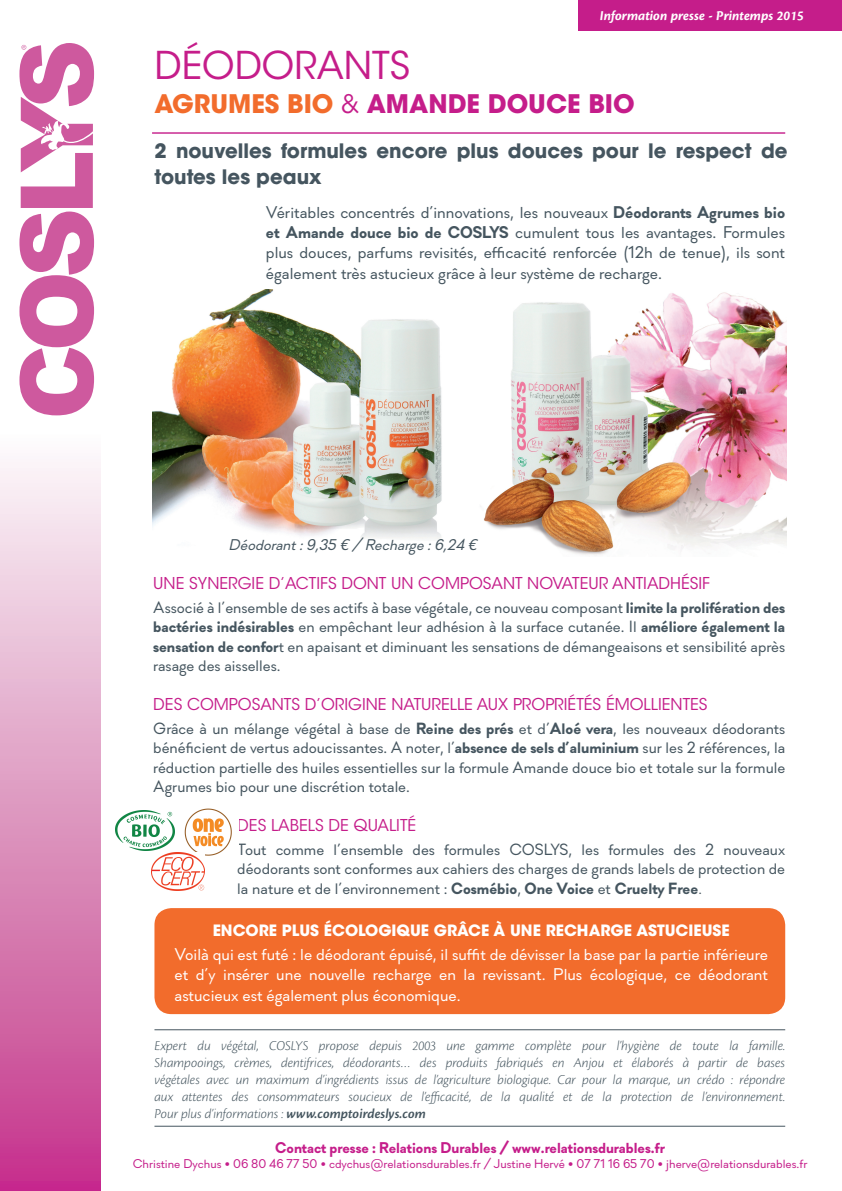
<style>
.page{position:relative;width:842px;height:1191px;background:#fff}
.page>*{position:absolute;margin:0;border:0;box-sizing:border-box;transform-origin:0 0}
.t1{font:38px "ITC Avant Garde Std";color:#c51d8a}
.t2{font:700 25.4px "ITC Avant Garde Std";color:#c51d8a}
.t3{font:700 19.8px/25.4px "ITC Avant Garde Std";color:#45555f}
.t4{font:17px/20.4px "Soin Sans Pro";color:#45555f;text-align:justify}
.t5{font:17px/20.4px "Soin Sans Pro";color:#fff;text-align:justify}
.t6{font:16.2px/19.4px "Soin Sans Pro";color:#45555f;text-align:justify}
.t7{font:16.2px "ITC Avant Garde Std";color:#c51d8a}
.t8{font:700 15.6px "Soin Sans Pro";color:#c51d8a}
.t9{font:700 15.6px "ITC Avant Garde Std";color:#fff}
.t10{font:italic 15.6px "Soin Sans Pro";color:#45555f}
.t11{font:italic 300 14.2px/17px "Cronos Pro";letter-spacing:-.005em;color:#45555f;text-align:justify}
.t12{font:italic 700 14.2px "Cronos Pro";color:#fff}
.t13{font:12.6px "Soin Sans Pro";color:#c51d8a}
.s1{color:#f26c2c}
.s2{font-weight:400}
.s3{font-weight:700}
.s4{font-family:"Avenir LT Std";font-weight:300}
.s5{font-weight:600}
</style>
<div class="page">
<div style="left:154px;top:908px;width:631px;height:106px;background:#f26c2c;border-radius:17px"></div>
<div style="left:579px;top:0;width:263px;height:30px;background:#c51d8a"></div>
<img style="left:152px;top:289px;width:634px;height:267px">
<hr style="left:154px;top:1029px;width:631px;height:1px;background:#45555f">
<hr style="left:154px;top:1125px;width:631px;height:1px;background:#45555f">
<svg style="left:19px;top:43px;width:75px;height:372px"></svg>
<div style="left:0;top:434px;width:100px;height:757px;background:linear-gradient(to bottom,#fafbfa,#c33489)"></div>
<img style="left:178px;top:808px;width:54px;height:48px">
<img style="left:116px;top:810px;width:58px;height:41px">
<img style="left:151px;top:853px;width:54px;height:37px">
<hr style="left:152px;top:132px;width:633px;height:2px;background:#c51d8a">
<p class="t12" style="left:600px;top:7px;width:206px">Information presse - Printemps 2015</p>
<h1 class="t1" style="left:154px;top:42px;width:257px">DÉODORANTS</h1>
<h2 class="t2" style="left:154px;top:87px;width:482px"><span class="s1">AGRUMES BIO</span> <span class="s2">&amp;</span> AMANDE DOUCE BIO</h2>
<p class="t3" style="left:154px;top:138px;width:635px">2 NOUVELLES FORMULES ENCORE PLUS DOUCES POUR LE RESPECT DE<br>TOUTES LES PEAUX</p>
<p class="t4" style="left:266px;top:202px;width:521px">Véritables concentrés d’innovations, les nouveaux <span class="s3">Déodorants Agrumes bio et Amande douce bio de COSLYS</span> cumulent tous les avantages. Formules plus douces, parfums revisités, efficacité renforcée (12h de tenue), ils sont également très astucieux grâce à leur système de recharge.</p>
<p class="t10" style="left:229px;top:536px;width:254px">Déodorant:9,35 € / Recharge:6,24 €</p>
<p class="t7" style="left:153px;top:574px;width:558px">UNE SYNERGIE D’ACTIFS DONT UN COMPOSANT NOVATEUR ANTIADHÉSIF</p>
<p class="t6" style="left:153px;top:598px;width:633px">Associé à l’ensemble de ses actifs à base végétale, ce nouveau composant <span class="s3">limite la prolifération des bactéries indésirables</span> en empêchant leur adhésion à la surface cutanée. Il <span class="s3">améliore également la sensation de confor</span>t en apaisant et diminuant les sensations de démangeaisons et sensibilité après rasage des aisselles.</p>
<p class="t7" style="left:153px;top:694px;width:46px">DES COMPOSANTS</p>
<p class="t7" style="left:305px;top:694px;width:27px">D’ORIGINE</p>
<p class="t7" style="left:391px;top:694px;width:11px">NATURE</p>
<p class="t7" style="left:450px;top:694px;width:73px">LLE AUX PROPRI</p>
<p class="t7" style="left:568px;top:694px;width:100px">ÉTÉS ÉMO LLIENTES</p>
<p class="t6" style="left:153px;top:719px;width:633px">Grâce à un mélange végétal à base de <span class="s3">Reine des prés</span> et d’<span class="s3">Aloé vera</span>, les nouveaux déodorants bénéficient de vertus adoucissantes. A noter, l’<span class="s3">absence de sels d’aluminium</span> sur les 2 références, la réduction partielle des huiles essentielles sur la formule Amande douce bio et totale sur la formule Agrumes bio pour une discrétion totale.</p>
<p class="t7" style="left:237px;top:815px;width:180px">DES LABELS DE QUALITÉ</p>
<p class="t6" style="left:237px;top:839px;width:549px">Tout comme l’ensemble des formules COSLYS, les formules des 2 nouveaux déodorants sont conformes aux cahiers des charges de grands labels de protection de la nature et de l’environnement : <span class="s3">Cosmébio</span>, <span class="s3">One Voice</span> et <span class="s3">Cruelty Free</span><span class="s4">.</span></p>
<p class="t9" style="left:213px;top:920px;width:518px">ENCORE PLUS ÉCOLOGIQUE GRÂCE À UNE RECHARGE ASTUCIEUSE</p>
<p class="t5" style="left:174px;top:944px;width:595px">Voilà qui est futé : le déodorant épuisé, il suffit de dévisser la base par la partie inférieure et d’y insérer une nouvelle recharge en la revissant. Plus écologique, ce déodorant astucieux est également plus économique.</p>
<p class="t11" style="left:154px;top:1037px;width:632px">Expert du végétal, COSLYS propose depuis 2003 une gamme complète pour l’hygiène de toute la famille.<br>Shampooings, crèmes, dentifrices, déodorants… des produits fabriqués en Anjou et élaborés à partir de bases végétales avec un maximum d’ingrédients issus de l’agriculture biologique. Car pour la marque, un crédo : répondre aux attentes des consommateurs soucieux de l’efficacité, de la qualité et de la protection de l’environnement.<br>Pour plus d’informations : <span class="s5">www.comptoirdeslys.com</span></p>
<p class="t8" style="left:275px;top:1137px;width:391px">Contact presse : Relations Durables / www.relationsdurables.fr</p>
<p class="t13" style="left:133px;top:1156px;width:676px">Christine Dychus • 06 80 46 77 50 • cdychus@relationsdurables.fr / Justine Hervé • 07 71 16 65 70 • jherve@relationsdurables.fr</p>
</div>
